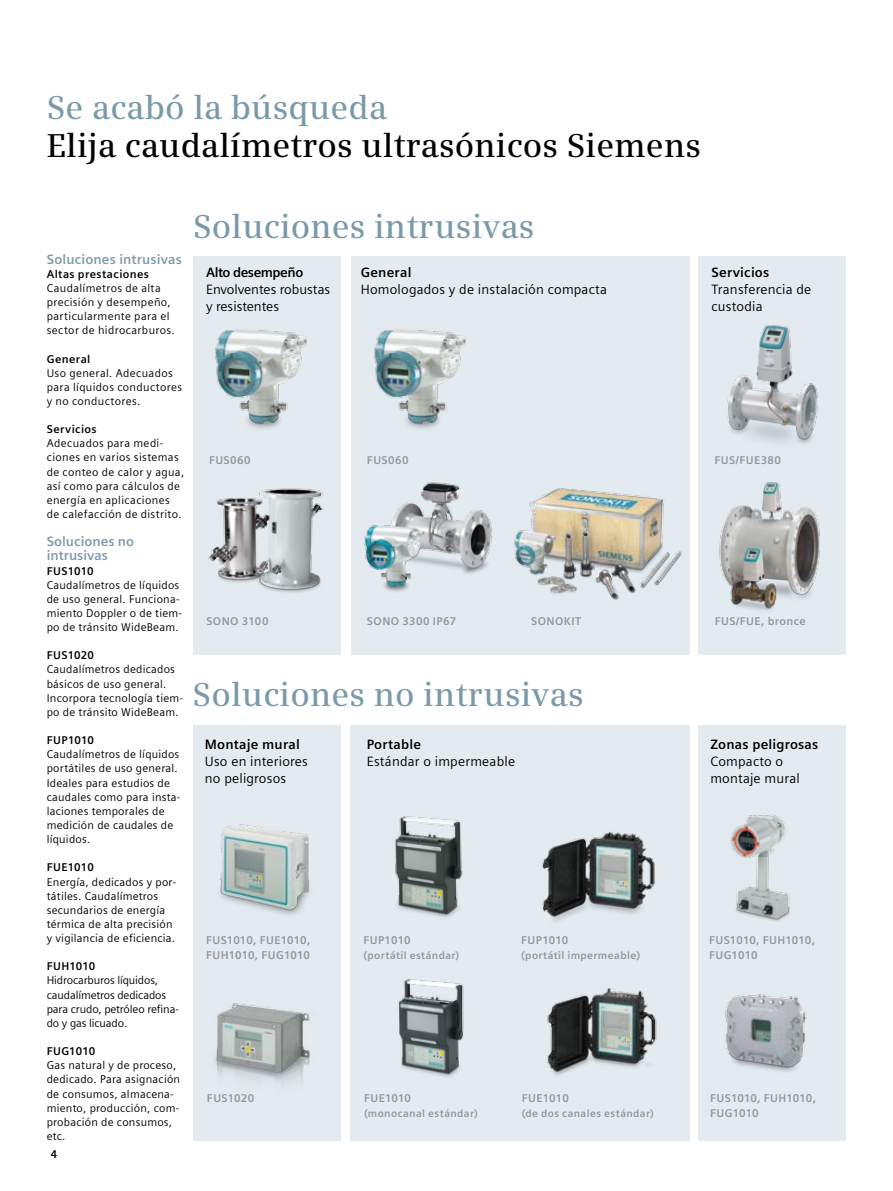
<style>
.page{position:relative;width:893px;height:1191px;background:#fff}
.page>*{position:absolute;margin:0;border:0;box-sizing:border-box;transform-origin:0 0}
.t1{font:600 33px "Siemens Serif OT";letter-spacing:.005em;color:#7b9aa9}
.t2{font:600 33px "Siemens Serif OT";letter-spacing:.005em;color:#000}
.t3{font:13.5px/17px "Siemens Sans OT";letter-spacing:.015em;color:#000}
.t4{font:700 13.5px "Siemens Sans OT";letter-spacing:.015em;color:#000}
.t5{font:700 13.5px/14.1px "Siemens Sans OT";color:#7b9aa9}
.t6{font:700 13.5px "Siemens Sans OT";letter-spacing:-.03em;color:#000}
.t7{font:11.25px/14.1px "Siemens Sans OT";letter-spacing:.02em;color:#000}
.t8{font:700 11.25px/14.9px "Siemens Sans OT";letter-spacing:.025em;color:#939598}
.t9{font:11.25px/14.1px "Siemens Sans OT";letter-spacing:-.01em;color:#000}
.t10{font:700 11.25px "Siemens Sans OT";letter-spacing:.03em;color:#000}
.t11{font:700 11.25px "Siemens Sans OT";letter-spacing:.01em;color:#000}
.t12{font:700 11.25px "Siemens Sans OT";letter-spacing:.005em;color:#000}
.t13{font:700 10.5px "Siemens Sans OT";letter-spacing:.035em;color:#939598}
</style>
<div class="page">
<div style="left:699px;top:256px;width:147px;height:398px;background:#e3ebf0"></div>
<img style="left:727px;top:325px;width:91px;height:119px">
<div style="left:193px;top:256px;width:148px;height:398px;background:#e3ebf0"></div>
<img style="left:208px;top:488px;width:115px;height:105px">
<div style="left:351px;top:256px;width:338px;height:398px;background:#e3ebf0"></div>
<img style="left:364px;top:482px;width:128px;height:110px">
<img style="left:514px;top:488px;width:168px;height:112px">
<img style="left:215px;top:329px;width:93px;height:100px">
<img style="left:374px;top:329px;width:93px;height:100px">
<div style="left:699px;top:724px;width:147px;height:416px;background:#e3ebf0"></div>
<div style="left:350px;top:724px;width:340px;height:416px;background:#e3ebf0"></div>
<img style="left:394px;top:816px;width:69px;height:102px">
<img style="left:541px;top:831px;width:114px;height:91px">
<img style="left:399px;top:979px;width:65px;height:98px">
<img style="left:547px;top:988px;width:110px;height:88px">
<div style="left:193px;top:724px;width:148px;height:416px;background:#e3ebf0"></div>
<img style="left:220px;top:824px;width:90px;height:91px">
<img style="left:214px;top:1003px;width:96px;height:82px">
<img style="left:730px;top:814px;width:60px;height:107px">
<img style="left:725px;top:994px;width:82px;height:78px">
<img style="left:719px;top:482px;width:101px;height:129px">
<h1 class="t1" style="left:47px;top:88px;width:342px">Se acabó la búsqueda</h1>
<h1 class="t2" style="left:47px;top:127px;width:656px">Elija caudalímetros ultrasónicos Siemens</h1>
<p class="t5" style="left:47px;top:252px;width:137px">Soluciones intrusivas</p>
<p class="t10" style="left:47px;top:267px;width:104px">Altas prestaciones</p>
<p class="t7" style="left:47px;top:281px;width:130px">Caudalímetros de alta precisión y desempeño, particularmente para el sector de hidrocarburos.</p>
<p class="t10" style="left:47px;top:352px;width:45px">General</p>
<p class="t7" style="left:47px;top:366px;width:137px">Uso general. Adecuados para líquidos conductores y no conductores.</p>
<p class="t10" style="left:47px;top:423px;width:51px">Servicios</p>
<p class="t7" style="left:47px;top:436px;width:139px">Adecuados para medi&shy;ciones en varios sistemas de conteo de calor y agua, así como para cálculos de energía en aplicaciones de calefacción de distrito.</p>
<p class="t5" style="left:47px;top:534px;width:89px">Soluciones no intrusivas</p>
<p class="t11" style="left:47px;top:564px;width:48px">FUS1010</p>
<p class="t7" style="left:47px;top:578px;width:137px">Caudalímetros de líquidos de uso general. Funciona&shy;miento Doppler o de tiem&shy;po de tránsito WideBeam.</p>
<p class="t10" style="left:47px;top:649px;width:49px">FUS1020</p>
<p class="t7" style="left:47px;top:662px;width:138px">Caudalímetros dedicados básicos de uso general.<br>Incorpora tecnología tiem&shy;po de tránsito WideBeam.</p>
<p class="t10" style="left:47px;top:734px;width:49px">FUP1010</p>
<p class="t7" style="left:47px;top:747px;width:135px">Caudalímetros de líquidos portátiles de uso general.<br>Ideales para estudios de caudales como para insta&shy;laciones temporales de medición de caudales de líquidos.</p>
<p class="t10" style="left:47px;top:861px;width:49px">FUE1010</p>
<p class="t7" style="left:47px;top:874px;width:131px">Energía, dedicados y por&shy;tátiles. Caudalímetros secundarios de energía térmica de alta precisión y vigilancia de eficiencia.</p>
<p class="t11" style="left:47px;top:960px;width:50px">FUH1010</p>
<p class="t9" style="left:47px;top:973px;width:134px">Hidrocarburos líquidos, caudalímetros dedicados para crudo, petróleo refina&shy;do y gas licuado.</p>
<p class="t12" style="left:47px;top:1044px;width:50px">FUG1010</p>
<p class="t7" style="left:47px;top:1058px;width:135px">Gas natural y de proceso, dedicado. Para asignación de consumos, almacena&shy;miento, producción, com&shy;probación de consumos, etc.</p>
<p class="t10" style="left:51px;top:1147px;width:8px">4</p>
<h1 class="t1" style="left:193px;top:208px;width:343px">Soluciones intrusivas</h1>
<p class="t6" style="left:206px;top:265px;width:99px">Alto desempeño</p>
<p class="t3" style="left:206px;top:281px;width:126px">Envolventes robustas y resistentes</p>
<p class="t4" style="left:361px;top:265px;width:52px">General</p>
<p class="t3" style="left:361px;top:281px;width:248px">Homologados y de instalación compacta</p>
<p class="t4" style="left:711px;top:265px;width:59px">Servicios</p>
<p class="t3" style="left:711px;top:281px;width:101px">Transferencia de custodia</p>
<p class="t8" style="left:209px;top:452px;width:43px">FUS060</p>
<p class="t8" style="left:367px;top:452px;width:43px">FUS060</p>
<p class="t8" style="left:714px;top:452px;width:68px">FUS/FUE380</p>
<p class="t8" style="left:206px;top:614px;width:64px">SONO 3100</p>
<p class="t8" style="left:367px;top:614px;width:91px">SONO 3300 IP67</p>
<p class="t8" style="left:531px;top:614px;width:52px">SONOKIT</p>
<p class="t8" style="left:715px;top:614px;width:93px">FUS/FUE, bronce</p>
<h1 class="t1" style="left:193px;top:675px;width:392px">Soluciones no intrusivas</h1>
<p class="t4" style="left:205px;top:736px;width:97px">Montaje mural</p>
<p class="t3" style="left:205px;top:752px;width:105px">Uso en interiores no peligrosos</p>
<p class="t4" style="left:367px;top:736px;width:56px">Portable</p>
<p class="t3" style="left:367px;top:752px;width:150px">Estándar o impermeable</p>
<p class="t4" style="left:710px;top:736px;width:110px">Zonas peligrosas</p>
<p class="t3" style="left:710px;top:752px;width:91px">Compacto o montaje mural</p>
<p class="t8" style="left:206px;top:933px;width:106px">FUS1010, FUE1010,<br>FUH1010, FUG1010</p>
<p class="t8" style="left:207px;top:1090px;width:49px">FUS1020</p>
<p class="t8" style="left:363px;top:933px;width:49px">FUP1010</p>
<p class="t13" style="left:363px;top:949px;width:98px">(portátil estándar)</p>
<p class="t8" style="left:521px;top:933px;width:49px">FUP1010</p>
<p class="t13" style="left:521px;top:949px;width:121px">(portátil impermeable)</p>
<p class="t8" style="left:364px;top:1090px;width:49px">FUE1010</p>
<p class="t13" style="left:364px;top:1107px;width:115px">(monocanal estándar)</p>
<p class="t8" style="left:522px;top:1090px;width:49px">FUE1010</p>
<p class="t13" style="left:522px;top:1107px;width:134px">(de dos canales estándar)</p>
<p class="t8" style="left:709px;top:933px;width:107px">FUS1010, FUH1010,<br>FUG1010</p>
<p class="t8" style="left:710px;top:1090px;width:107px">FUS1010, FUH1010,<br>FUG1010</p>
</div>
